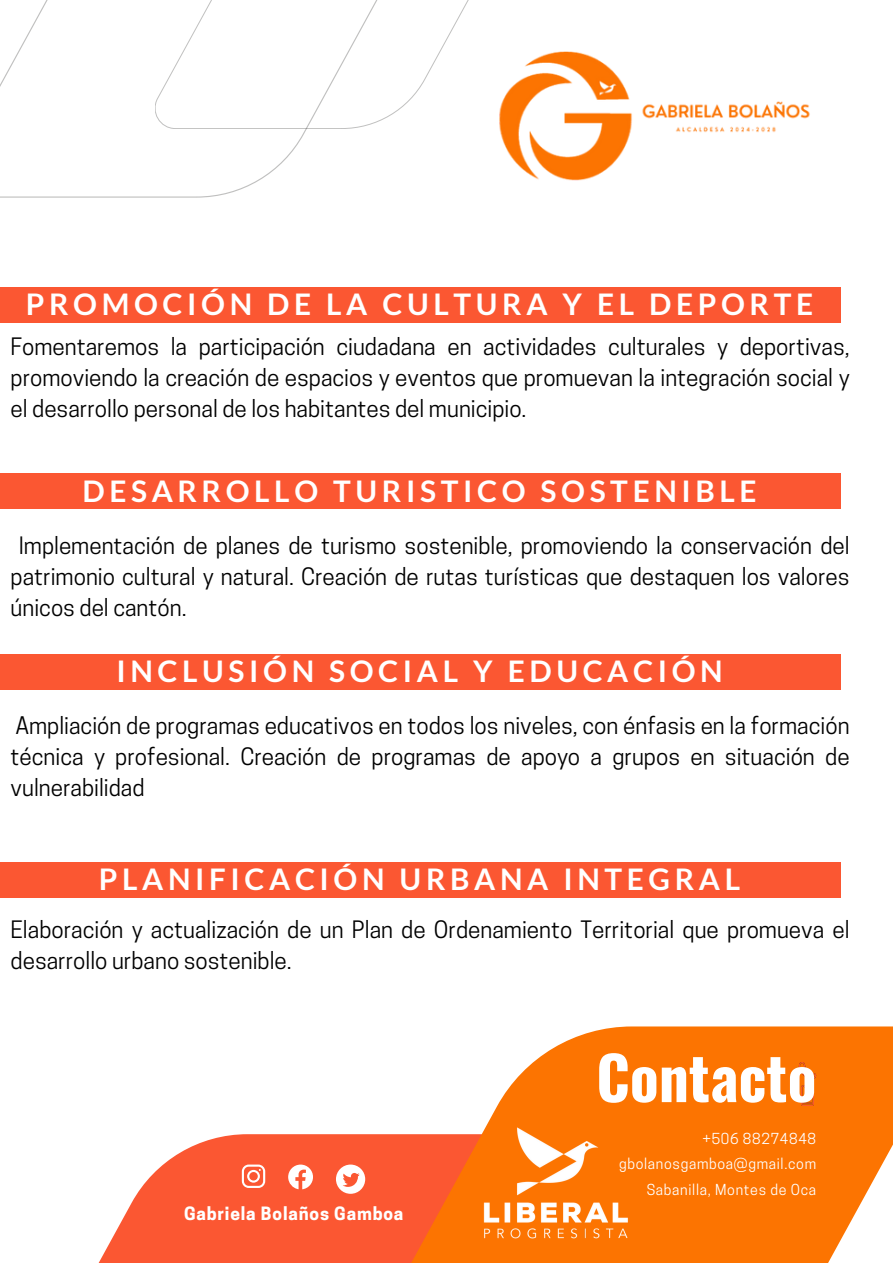
<style>
.page{position:relative;width:893px;height:1264px;background:#fff}
.page>*{position:absolute;margin:0;border:0;box-sizing:border-box;transform-origin:0 0}
.t1{font:700 59.7px "Oswald";color:#fff}
.t2{font:700 29.85px "Lato";letter-spacing:.155em;color:#fff}
.t3{font:22.5px/31px "Cooper Hewitt";color:#000;text-align:justify}
.t4{font:700 17.25px "Cooper Hewitt";letter-spacing:.05em;color:#fff}
.t5{font:14.25px "Cooper Hewitt";letter-spacing:.05em;color:#fff}
</style>
<div class="page">
<svg style="left:0;top:0;width:307px;height:197px"></svg>
<svg style="left:155px;top:0;width:314px;height:129px"></svg>
<div style="left:0;top:287px;width:840px;height:35px;background:#fb5732"></div>
<div style="left:0;top:473px;width:840px;height:36px;background:#fb5732"></div>
<div style="left:0;top:654px;width:840px;height:35px;background:#fb5732"></div>
<div style="left:0;top:861px;width:840px;height:36px;background:#fb5732"></div>
<svg style="left:99px;top:1134px;width:195px;height:128px;fill:#fb5732"></svg>
<svg style="left:294px;top:1026px;width:598px;height:236px;fill:#fc7401"></svg>
<img style="left:798px;top:1061px;width:18px;height:18px">
<img style="left:798px;top:1084px;width:18px;height:22px">
<svg style="left:242px;top:1164px;width:23px;height:23px"></svg>
<svg style="left:288px;top:1164px;width:25px;height:25px"></svg>
<svg style="left:336px;top:1164px;width:29px;height:29px"></svg>
<img style="left:499px;top:51px;width:342px;height:261px">
<img style="left:464px;top:1109px;width:183px;height:148px">
<p class="t2" style="left:26px;top:285px;width:788px">PROMOCIÓN DE LA CULTURA Y EL DEPORTE</p>
<p class="t3" style="left:11px;top:333px;width:840px">Fomentaremos la participación ciudadana en actividades culturales y deportivas, promoviendo la creación de espacios y eventos que promuevan la integración social y el desarrollo personal de los habitantes del municipio.</p>
<p class="t2" style="left:82px;top:472px;width:675px">DESARROLLO TURISTICO SOSTENIBLE</p>
<p class="t3" style="left:11px;top:532px;width:840px;text-indent:8px">Implementación de planes de turismo sostenible, promoviendo la conservación del patrimonio cultural y natural. Creación de rutas turísticas que destaquen los valores únicos del cantón.</p>
<p class="t2" style="left:116px;top:652px;width:607px">INCLUSIÓN SOCIAL Y EDUCACIÓN</p>
<p class="t3" style="left:11px;top:713px;width:840px">Ampliación de programas educativos en todos los niveles, con énfasis en la formación técnica y profesional. Creación de programas de apoyo a grupos en situación de vulnerabilidad</p>
<p class="t2" style="left:99px;top:860px;width:642px">PLANIFICACIÓN URBANA INTEGRAL</p>
<p class="t3" style="left:11px;top:917px;width:840px">Elaboración y actualización de un Plan de Ordenamiento Territorial que promueva el desarrollo urbano sostenible.</p>
<p class="t1" style="left:596px;top:1030px;width:222px">Contacto</p>
<p class="t4" style="left:184px;top:1206px;width:221px">Gabriela Bolaños Gamboa</p>
<p class="t5" style="left:702px;top:1132px;width:115px">+506 88274848</p>
<p class="t5" style="left:619px;top:1158px;width:199px">gbolanosgamboa@gmail.com</p>
<p class="t5" style="left:646px;top:1184px;width:171px">Sabanilla, Montes de Oca</p>
</div>
